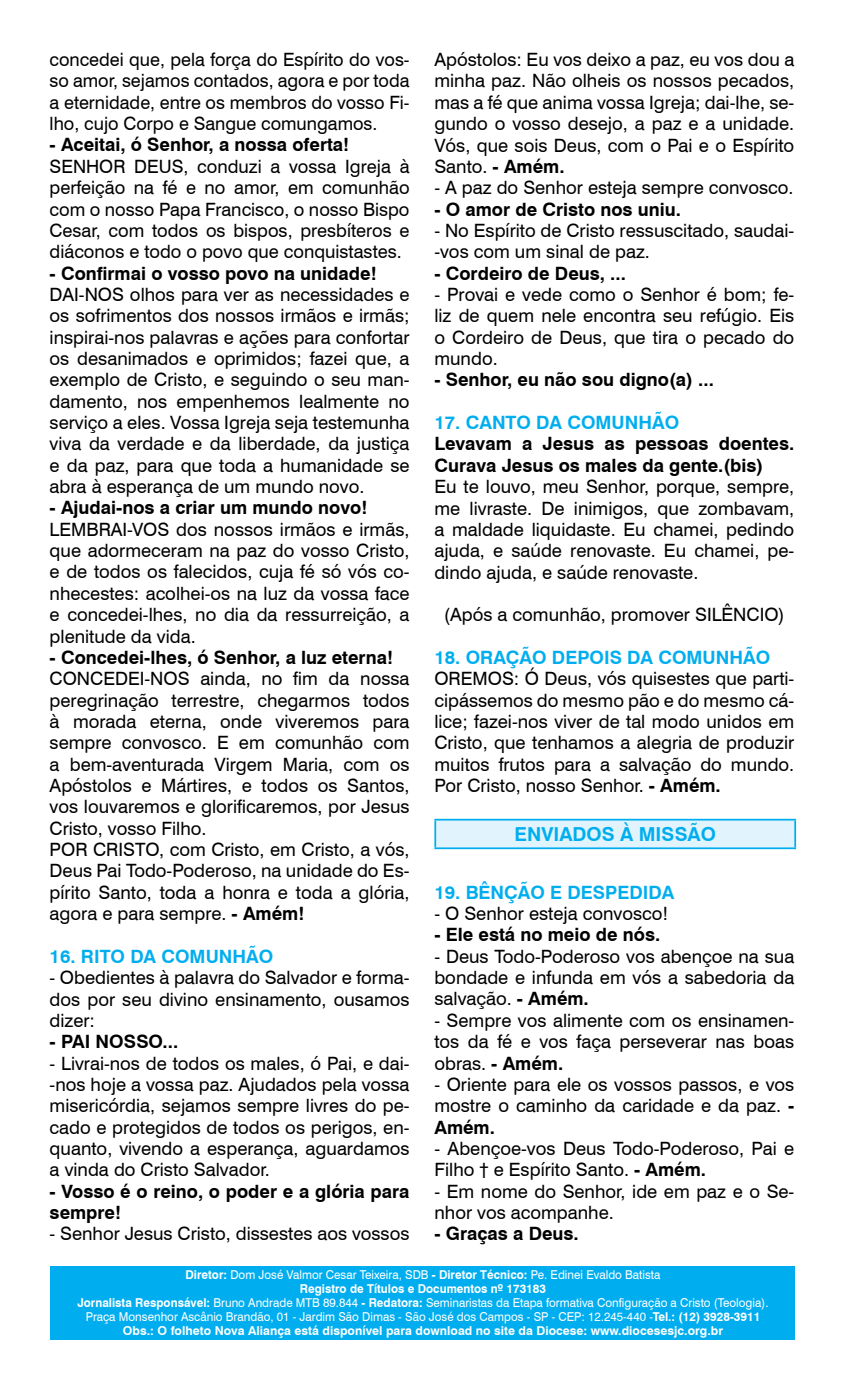
<style>
.page{position:relative;width:844px;height:1389px;background:#fff}
.page>*{position:absolute;margin:0;border:0;box-sizing:border-box;transform-origin:0 0}
.t1{font:700 19.25px "Swiss 721 BT";color:#00aeef}
.t2{font:18.38px/21.3px "Swiss 721 BT";color:#000;text-align:justify}
.t3{font:700 18.38px/21.3px "Swiss 721 BT";color:#000}
.t4{font:700 18.38px "Swiss 721 BT";color:#00aeef}
.t5{font:12.25px/14px "Swiss 721 BT";color:#fff;text-align:center;scale:.95 1}
.s1{font-weight:700}
</style>
<div class="page">
<div style="left:51px;top:1266px;width:744px;height:73px;background:#00aeef"></div>
<div style="left:435px;top:820px;width:360px;height:28px;background:#e1f4fd"></div>
<hr style="left:434px;top:819px;width:361px;height:2px;background:#00aeef">
<hr style="left:434px;top:821px;width:2px;height:26px;background:#00aeef">
<svg style="left:794px;top:821px;width:1px;height:26px"></svg>
<hr style="left:434px;top:847px;width:361px;height:2px;background:#00aeef">
<p class="t2" style="left:50px;top:48px;width:361px">concedei que, pela força do Espírito do vos&shy;so amor, sejamos contados, agora e por toda a eternidade, entre os membros do vosso Fi&shy;lho, cujo Corpo e Sangue comungamos.</p>
<p class="t3" style="left:50px;top:134px;width:301px">- Aceitai, ó Senhor, a nossa oferta!</p>
<p class="t2" style="left:50px;top:155px;width:361px">SENHOR DEUS, conduzi a vossa Igreja à perfeição na fé e no amor, em comunhão com o nosso Papa Francisco, o nosso Bispo Cesar, com todos os bispos, presbíteros e diáconos e todo o povo que conquistastes.</p>
<p class="t3" style="left:50px;top:262px;width:328px">- Confirmai o vosso povo na unidade!</p>
<p class="t2" style="left:50px;top:283px;width:361px">DAI-NOS olhos para ver as necessidades e os sofrimentos dos nossos irmãos e irmãs; inspirai-nos palavras e ações para confortar os desanimados e oprimidos; fazei que, a exemplo de Cristo, e seguindo o seu man&shy;damento, nos empenhemos lealmente no serviço a eles. Vossa Igreja seja testemunha viva da verdade e da liberdade, da justiça e da paz, para que toda a humanidade se abra à esperança de um mundo novo.</p>
<p class="t3" style="left:50px;top:497px;width:319px">- Ajudai-nos a criar um mundo novo!</p>
<p class="t2" style="left:50px;top:518px;width:361px">LEMBRAI-VOS dos nossos irmãos e irmãs, que adormeceram na paz do vosso Cristo, e de todos os falecidos, cuja fé só vós co&shy;nhecestes: acolhei-os na luz da vossa face e concedei-lhes, no dia da ressurreição, a plenitude da vida.</p>
<p class="t3" style="left:50px;top:646px;width:345px">- Concedei-lhes, ó Senhor, a luz eterna!</p>
<p class="t2" style="left:50px;top:667px;width:361px;text-align:left">CONCEDEI-NOS ainda, no fim da nossa peregrinação terrestre, chegarmos todos à morada eterna, onde viveremos para sempre convosco. E em comunhão com a bem-aventurada Virgem Maria, com os Apóstolos e Mártires, e todos os Santos, vos louvaremos e glorificaremos, por Jesus Cristo, vosso Filho.<br>POR CRISTO, com Cristo, em Cristo, a vós, Deus Pai Todo-Poderoso, na unidade do Es&shy;pírito Santo, toda a honra e toda a glória, agora e para sempre. <span class="s1">- Amém!</span></p>
<p class="t4" style="left:50px;top:944px;width:225px">16. RITO DA COMUNHÃO</p>
<p class="t2" style="left:50px;top:966px;width:361px">- Obedientes à palavra do Salvador e forma&shy;dos por seu divino ensinamento, ousamos dizer:</p>
<p class="t3" style="left:50px;top:1030px;width:130px">- PAI NOSSO...</p>
<p class="t2" style="left:50px;top:1052px;width:361px">- Livrai-nos de todos os males, ó Pai, e dai--nos hoje a vossa paz. Ajudados pela vossa misericórdia, sejamos sempre livres do pe&shy;cado e protegidos de todos os perigos, en&shy;quanto, vivendo a esperança, aguardamos a vinda do Cristo Salvador.</p>
<p class="t3" style="left:50px;top:1180px;width:361px">- Vosso é o reino, o poder e a glória para sempre!</p>
<p class="t2" style="left:50px;top:1222px;width:361px">- Senhor Jesus Cristo, dissestes aos vossos</p>
<p class="t2" style="left:434px;top:48px;width:361px">Apóstolos: Eu vos deixo a paz, eu vos dou a minha paz. Não olheis os nossos pecados, mas a fé que anima vossa Igreja; dai-lhe, se&shy;gundo o vosso desejo, a paz e a unidade.<br>Vós, que sois Deus, com o Pai e o Espírito Santo. <span class="s1">- Amém.</span></p>
<p class="t2" style="left:434px;top:176px;width:360px">- A paz do Senhor esteja sempre convosco.</p>
<p class="t3" style="left:434px;top:198px;width:248px">- O amor de Cristo nos uniu.</p>
<p class="t2" style="left:434px;top:219px;width:361px">- No Espírito de Cristo ressuscitado, saudai--vos com um sinal de paz.</p>
<p class="t3" style="left:434px;top:262px;width:193px">- Cordeiro de Deus, ...</p>
<p class="t2" style="left:434px;top:283px;width:361px">- Provai e vede como o Senhor é bom; fe&shy;liz de quem nele encontra seu refúgio. Eis o Cordeiro de Deus, que tira o pecado do mundo.</p>
<p class="t3" style="left:434px;top:369px;width:281px">- Senhor, eu não sou digno(a) ...</p>
<p class="t4" style="left:434px;top:410px;width:246px">17. CANTO DA COMUNHÃO</p>
<p class="t3" style="left:434px;top:433px;width:361px">Levavam a Jesus as pessoas doentes.<br>Curava Jesus os males da gente.(bis)</p>
<p class="t2" style="left:434px;top:475px;width:361px">Eu te louvo, meu Senhor, porque, sempre, me livraste. De inimigos, que zombavam, a maldade liquidaste. Eu chamei, pedindo ajuda, e saúde renovaste. Eu chamei, pe&shy;dindo ajuda, e saúde renovaste.</p>
<p class="t2" style="left:444px;top:603px;width:342px">(Após a comunhão, promover SILÊNCIO)</p>
<p class="t4" style="left:434px;top:645px;width:337px">18. ORAÇÃO DEPOIS DA COMUNHÃO</p>
<p class="t2" style="left:434px;top:667px;width:361px">OREMOS: Ó Deus, vós quisestes que parti&shy;cipássemos do mesmo pão e do mesmo cá&shy;lice; fazei-nos viver de tal modo unidos em Cristo, que tenhamos a alegria de produzir muitos frutos para a salvação do mundo.<br>Por Cristo, nosso Senhor. <span class="s1">- Amém.</span></p>
<p class="t1" style="left:514px;top:821px;width:203px">ENVIADOS À MISSÃO</p>
<p class="t4" style="left:434px;top:879px;width:241px">19. BÊNÇÃO E DESPEDIDA</p>
<p class="t2" style="left:434px;top:902px;width:235px">- O Senhor esteja convosco!</p>
<p class="t3" style="left:434px;top:924px;width:227px">- Ele está no meio de nós.</p>
<p class="t2" style="left:434px;top:945px;width:361px">- Deus Todo-Poderoso vos abençoe na sua bondade e infunda em vós a sabedoria da salvação. <span class="s1">- Amém.</span></p>
<p class="t2" style="left:434px;top:1009px;width:361px">- Sempre vos alimente com os ensinamen&shy;tos da fé e vos faça perseverar nas boas obras. <span class="s1">- Amém.</span></p>
<p class="t2" style="left:434px;top:1073px;width:361px">- Oriente para ele os vossos passos, e vos mostre o caminho da caridade e da paz. <span class="s1">- Amém.</span></p>
<p class="t2" style="left:434px;top:1137px;width:361px">- Abençoe-vos Deus Todo-Poderoso, Pai e<br>Filho † e Espírito Santo. <span class="s1">- Amém.</span></p>
<p class="t2" style="left:434px;top:1180px;width:361px">- Em nome do Senhor, ide em paz e o Se&shy;nhor vos acompanhe.</p>
<p class="t3" style="left:434px;top:1223px;width:146px">- Graças a Deus.</p>
<p class="t5" style="left:77px;top:1267px;width:728px"><span class="s1">Diretor:</span> Dom José Valmor Cesar Teixeira, SDB <span class="s1">- Diretor Técnico:</span> Pe. Edinei Evaldo Batista<br><span class="s1">Registro de Títulos e Documentos nº 173183<br>Jornalista Responsável:</span> Bruno Andrade MTB 89.844 <span class="s1">- Redatora:</span> Seminaristas da Etapa formativa Configuração a Cristo (Teologia).<br>Praça Monsenhor Ascânio Brandão, 01 - Jardim São Dimas - São José dos Campos - SP - CEP: 12.245-440 -<span class="s1">Tel.: (12) 3928-3911<br>Obs.: O folheto Nova Aliança está disponível para download no site da Diocese: www.diocesesjc.org.br</span></p>
</div>
